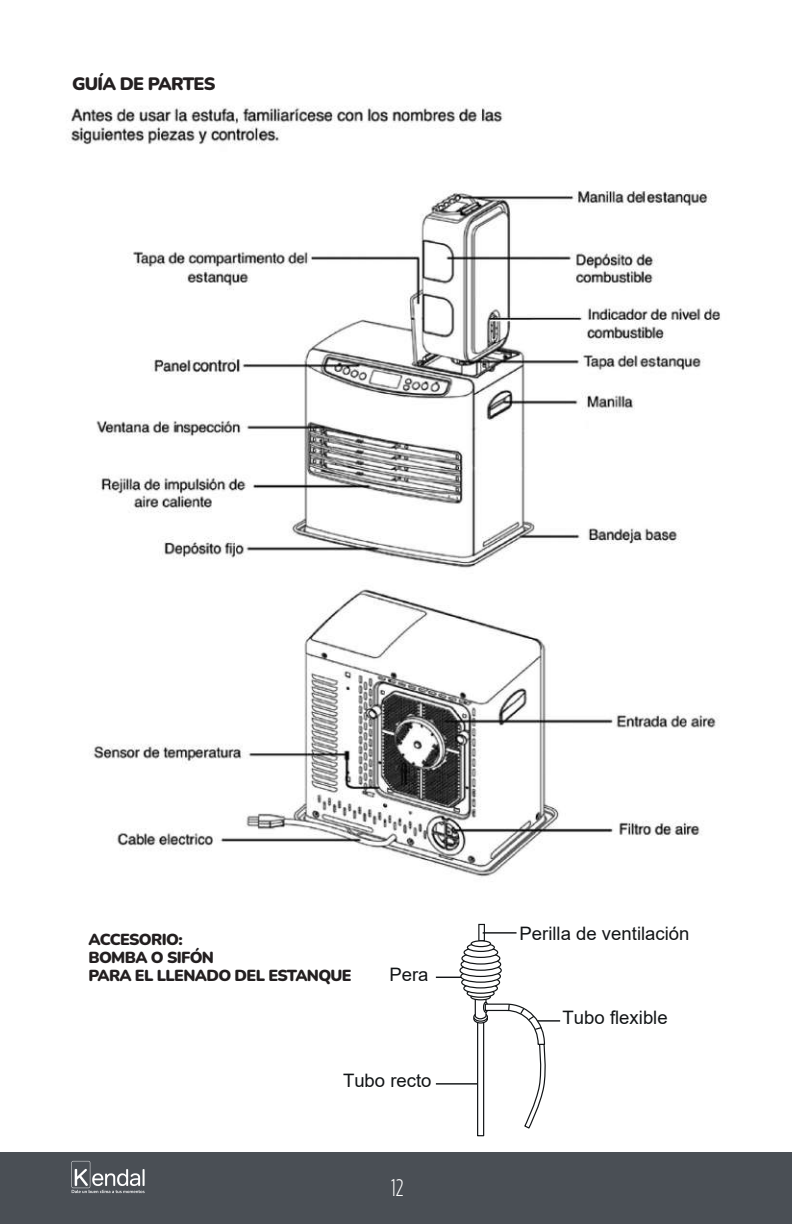
<style>
.page{position:relative;width:792px;height:1224px;background:#fff}
.page>*{position:absolute;margin:0;border:0;box-sizing:border-box;transform-origin:0 0}
.t1{font:300 condensed 24px "Gotham HTF";color:#fff}
.t2{font:18.6px "Arial";color:#111416}
.t3{font:900 18px "Nunito";letter-spacing:-.04em;color:#231f20}
.t4{font:900 16px/18px "Nunito";letter-spacing:-.04em;color:#231f20}
</style>
<div class="page">
<div style="left:0;top:1152px;width:792px;height:72px;background:#4a4f55"></div>
<svg style="left:71px;top:1161px;width:74px;height:32px"></svg>
<img style="left:68px;top:106px;width:652px;height:772px">
<hr style="left:436px;top:977px;width:34px;height:1px;background:#111416">
<hr style="left:436px;top:1083px;width:43px;height:2px;background:#111416">
<hr style="left:534px;top:1020px;width:26px;height:2px;background:#111416">
<div style="left:478px;top:924px;width:7px;height:17px;border:1px solid #111416"></div>
<hr style="left:483px;top:932px;width:34px;height:2px;background:#111416">
<div style="left:477px;top:1018px;width:7px;height:118px;border:1px solid #111416"></div>
<div style="left:473px;top:1014px;width:15px;height:10px;border:1px solid #111416;border-radius:50%"></div>
<div style="left:473px;top:1012px;width:15px;height:10px;border:1px solid #111416;border-radius:50%"></div>
<div style="left:471px;top:994px;width:19px;height:6px;background:#c6c7c7;border-radius:50%"></div>
<div style="left:470px;top:993px;width:21px;height:7px;border:1px solid #111416;border-radius:50%"></div>
<svg style="left:467px;top:989px;width:27px;height:8px"></svg>
<div style="left:467px;top:989px;width:28px;height:9px;border:1px solid #111416;border-radius:50%"></div>
<svg style="left:464px;top:983px;width:33px;height:10px"></svg>
<div style="left:463px;top:983px;width:35px;height:11px;border:1px solid #111416;border-radius:50%"></div>
<svg style="left:462px;top:977px;width:38px;height:11px"></svg>
<div style="left:461px;top:976px;width:39px;height:13px;border:1px solid #111416;border-radius:50%"></div>
<svg style="left:461px;top:970px;width:39px;height:12px"></svg>
<div style="left:460px;top:970px;width:41px;height:13px;border:1px solid #111416;border-radius:50%"></div>
<svg style="left:460px;top:964px;width:41px;height:12px"></svg>
<div style="left:459px;top:964px;width:43px;height:13px;border:1px solid #111416;border-radius:50%"></div>
<svg style="left:461px;top:959px;width:40px;height:11px"></svg>
<div style="left:461px;top:958px;width:40px;height:13px;border:1px solid #111416;border-radius:50%"></div>
<svg style="left:462px;top:953px;width:38px;height:11px"></svg>
<div style="left:461px;top:952px;width:39px;height:13px;border:1px solid #111416;border-radius:50%"></div>
<svg style="left:464px;top:947px;width:34px;height:10px"></svg>
<div style="left:464px;top:947px;width:34px;height:11px;border:1px solid #111416;border-radius:50%"></div>
<svg style="left:467px;top:943px;width:27px;height:8px"></svg>
<div style="left:467px;top:943px;width:28px;height:9px;border:1px solid #111416;border-radius:50%"></div>
<svg style="left:471px;top:941px;width:20px;height:6px"></svg>
<div style="left:471px;top:940px;width:20px;height:7px;border:1px solid #111416;border-radius:50%"></div>
<svg style="left:474px;top:995px;width:74px;height:135px"></svg>
<p class="t3" style="left:72px;top:71px;width:145px">GUÍA DE PARTES</p>
<p class="t4" style="left:88px;top:930px;width:265px">ACCESORIO:<br>BOMBA O SIFÓN<br>PARA EL LLENADO DEL ESTANQUE</p>
<p class="t2" style="left:389px;top:961px;width:41px">Pera</p>
<p class="t2" style="left:343px;top:1068px;width:90px">Tubo recto</p>
<h1 class="t1" style="left:391px;top:1175px;width:14px">12</h1>
<p class="t2" style="left:520px;top:920px;width:171px">Perilla de ventilación</p>
<p class="t2" style="left:563px;top:1005px;width:107px">Tubo flexible</p>
</div>
